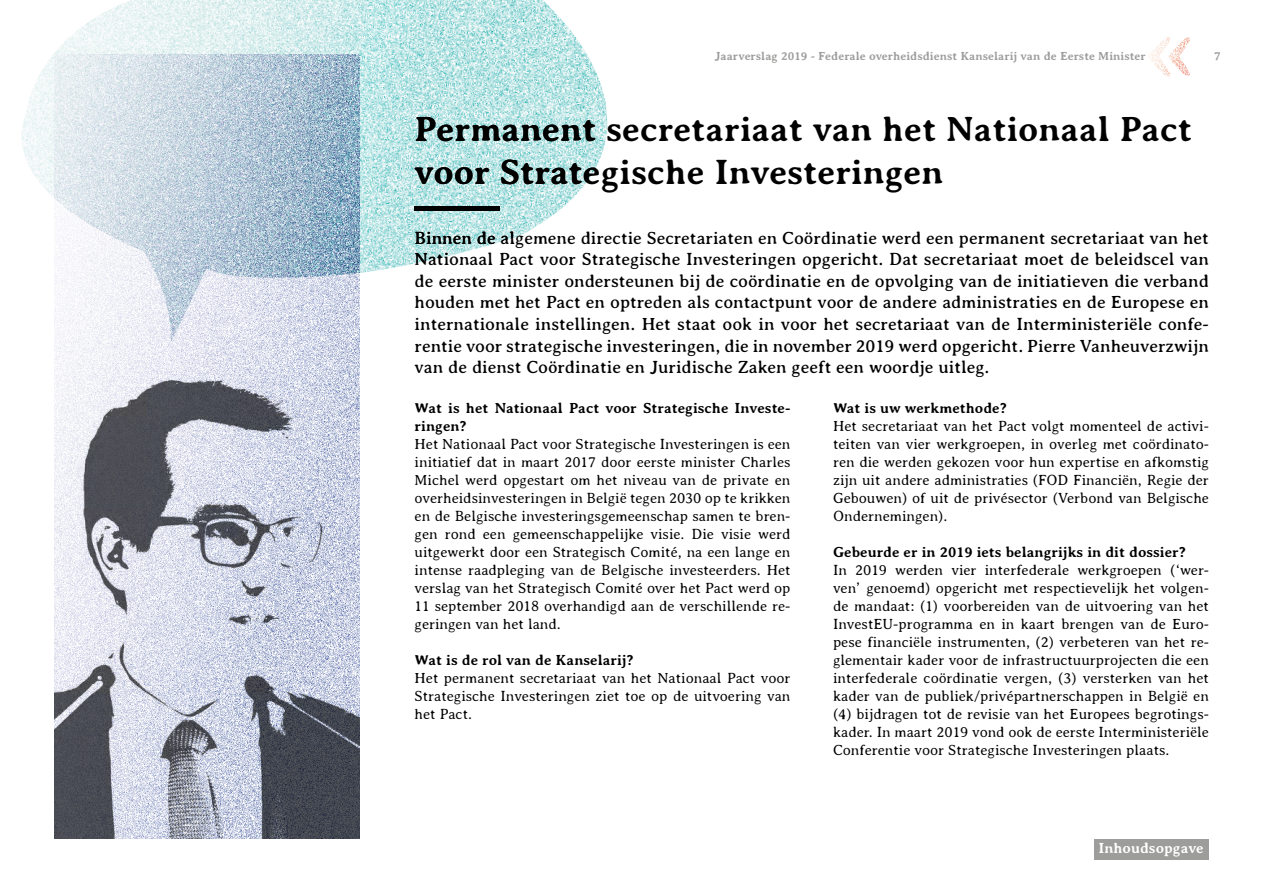
<style>
.page{position:relative;width:1263px;height:893px;background:#fff}
.page>*{position:absolute;margin:0;border:0;box-sizing:border-box;transform-origin:0 0}
.H1_-_titre{font:700 36px/43.2px "Averia Serif";color:#000}
.chapeau{font:18px/21.6px "Averia Serif";color:#000;text-align:justify}
.texte{font:300 15px/18px "Averia Serif";color:#000;text-align:justify}
.H2_-_titre_dans_text{font:700 15px/18px "Averia Serif";color:#000}
.t1{font:700 15px "Averia Serif";color:#fff}
.t2{font:700 12px "Averia Serif";color:#9d9d9c}
</style>
<div class="page">
<img style="left:1148px;top:37px;width:42px;height:40px">
<div style="left:1094px;top:839px;width:114px;height:20px;background:#9d9d9c"></div>
<img style="left:54px;top:342px;width:305px;height:497px">
<img style="left:21px;top:0;width:587px;height:342px">
<hr style="left:415px;top:206px;width:85px;height:4px;background:#000">
<p class="t2" style="left:715px;top:49px;width:432px">Jaarverslag 2019 - Federale overheidsdienst Kanselarij van de Eerste Minister</p>
<p class="t2" style="left:1214px;top:49px;width:8px">7</p>
<h1 class="H1_-_titre" style="left:415px;top:107px;width:779px">Permanent secretariaat van het Nationaal Pact voor Strategische Investeringen</h1>
<p class="chapeau" style="left:415px;top:227px;width:796px">Binnen de algemene directie Secretariaten en Coördinatie werd een permanent secretariaat van het Nationaal Pact voor Strategische Investeringen opgericht. Dat secretariaat moet de beleidscel van de eerste minister ondersteunen bij de coördinatie en de opvolging van de initiatieven die verband houden met het Pact en optreden als contactpunt voor de andere administraties en de Europese en internationale instellingen. Het staat ook in voor het secretariaat van de Interministeriële confe&shy;rentie voor strategische investeringen, die in november 2019 werd opgericht. Pierre Vanheuverzwijn van de dienst Coördinatie en Juridische Zaken geeft een woordje uitleg.</p>
<h2 class="H2_-_titre_dans_text" style="left:415px;top:399px;width:377px">Wat is het Nationaal Pact voor Strategische Investe&shy;ringen?</h2>
<p class="texte" style="left:415px;top:435px;width:377px">Het Nationaal Pact voor Strategische Investeringen is een initiatief dat in maart 2017 door eerste minister Charles Michel werd opgestart om het niveau van de private en overheidsinvesteringen in België tegen 2030 op te krikken en de Belgische investeringsgemeenschap samen te bren&shy;gen rond een gemeenschappelijke visie. Die visie werd uitgewerkt door een Strategisch Comité, na een lange en intense raadpleging van de Belgische investeerders. Het verslag van het Strategisch Comité over het Pact werd op 11 september 2018 overhandigd aan de verschillende re&shy;geringen van het land.</p>
<h2 class="H2_-_titre_dans_text" style="left:415px;top:651px;width:221px">Wat is de rol van de Kanselarij?</h2>
<p class="texte" style="left:415px;top:669px;width:377px">Het permanent secretariaat van het Nationaal Pact voor Strategische Investeringen ziet toe op de uitvoering van het Pact.</p>
<h2 class="H2_-_titre_dans_text" style="left:833px;top:399px;width:175px">Wat is uw werkmethode?</h2>
<p class="texte" style="left:833px;top:417px;width:377px">Het secretariaat van het Pact volgt momenteel de activi&shy;teiten van vier werkgroepen, in overleg met coördinato&shy;ren die werden gekozen voor hun expertise en afkomstig zijn uit andere administraties (FOD Financiën, Regie der Gebouwen) of uit de privésector (Verbond van Belgische Ondernemingen).</p>
<h2 class="H2_-_titre_dans_text" style="left:833px;top:543px;width:354px">Gebeurde er in 2019 iets belangrijks in dit dossier?</h2>
<p class="texte" style="left:833px;top:561px;width:377px">In 2019 werden vier interfederale werkgroepen (‘wer&shy;ven’ genoemd) opgericht met respectievelijk het volgen&shy;de mandaat: (1) voorbereiden van de uitvoering van het InvestEU-programma en in kaart brengen van de Euro&shy;pese financiële instrumenten, (2) verbeteren van het re&shy;glementair kader voor de infrastructuurprojecten die een interfederale coördinatie vergen, (3) versterken van het kader van de publiek/privépartnerschappen in België en (4) bijdragen tot de revisie van het Europees begrotings&shy;kader. In maart 2019 vond ook de eerste Interministeriële Conferentie voor Strategische Investeringen plaats.</p>
<p class="t1" style="left:1098px;top:839px;width:107px">Inhoudsopgave</p>
</div>
